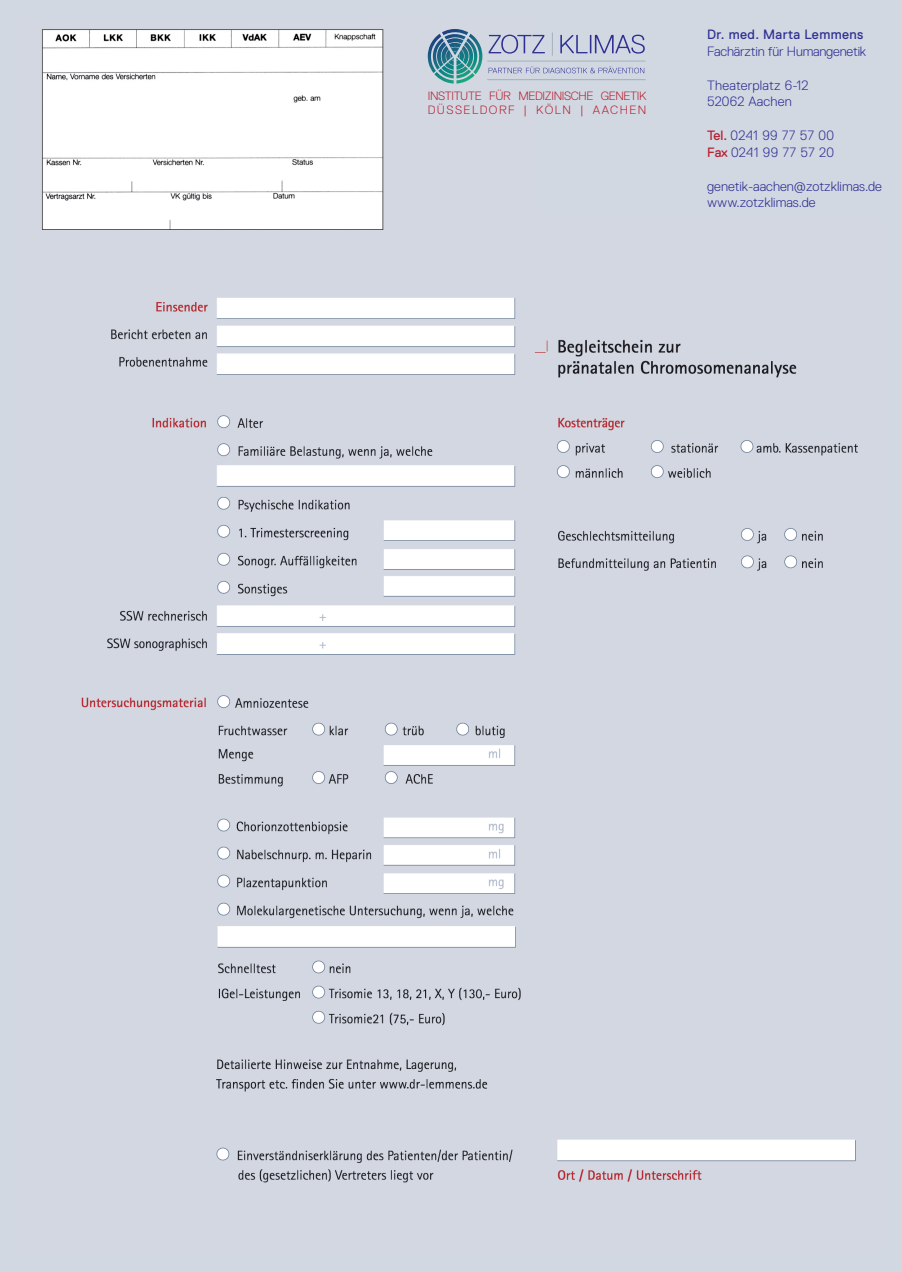
<style>
.page{position:relative;width:902px;height:1272px;background:#fff}
.page>*{position:absolute;margin:0;border:0;box-sizing:border-box;transform-origin:0 0}
.t1{font:300 13.5px/16.2px "Replica Std";color:#2e3092}
.t2{font:13.5px "Replica Std";letter-spacing:.03em;color:#2e3092}
.t3{font:300 13.5px "Replica Std";letter-spacing:.03em;color:#2e3092}
.t4{font:300 13.5px "Replica Std";letter-spacing:.02em;color:#2e3092}
.t5{font:300 12px/14.4px "Replica Std";letter-spacing:-.03em;color:#b61f30}
.s1{font-weight:400;color:#b61f30}
</style>
<div class="page">
<div style="left:0;top:0;width:901px;height:1271px;background:#d2d8e2"></div>
<img style="left:18px;top:18px;width:866px;height:1236px">
<div style="left:537px;top:4px;width:360px;height:210px;background:#d2d8e2"></div>
<svg style="left:427px;top:29px;width:55px;height:55px;background:#6ea1ae"></svg>
<hr style="left:487px;top:79px;width:158px;height:1px;background:#a3b3bb">
<svg style="left:488px;top:35px;width:57px;height:19px"></svg>
<svg style="left:560px;top:35px;width:84px;height:19px"></svg>
<svg style="left:552px;top:32px;width:1px;height:24px"></svg>
<hr style="left:487px;top:61px;width:158px;height:1px;background:#a3b3bb">
<svg style="left:488px;top:67px;width:156px;height:6px"></svg>
<p class="t5" style="left:427px;top:89px;width:220px">INSTITUTE FÜR MEDIZINISCHE GENETIK<br>DÜSSELDORF | KÖLN | AACHEN</p>
<p class="t2" style="left:707px;top:27px;width:158px">Dr. med. Marta Lemmens</p>
<p class="t1" style="left:707px;top:43px;width:161px">Fachärztin für Humangenetik</p>
<p class="t1" style="left:707px;top:77px;width:103px">Theaterplatz 6-12<br>52062 Aachen</p>
<p class="t3" style="left:707px;top:128px;width:128px"><span class="s1">Tel.</span> 0241 99 77 57 00</p>
<p class="t4" style="left:707px;top:144px;width:128px"><span class="s1">Fax</span> 0241 99 77 57 20</p>
<p class="t1" style="left:707px;top:178px;width:176px">genetik-aachen@zotzklimas.de</p>
<p class="t1" style="left:707px;top:194px;width:110px">www.zotzklimas.de</p>
</div>
